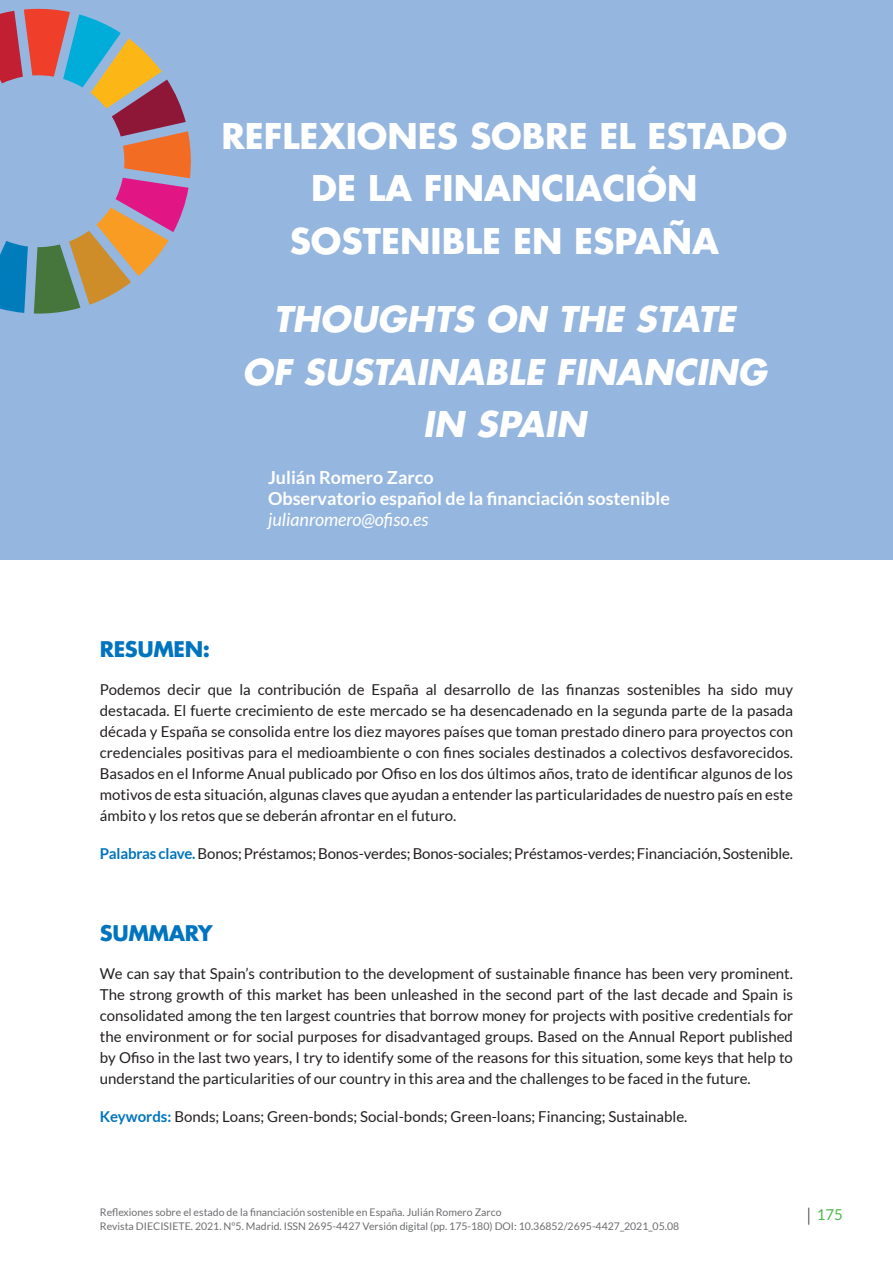
<style>
.page{position:relative;width:893px;height:1263px;background:#fff}
.page>*{position:absolute;margin:0;border:0;box-sizing:border-box;transform-origin:0 0}
.t1{font:700 34.5px/52.5px "Futura Std";color:#fff;text-align:center}
.t2{font:italic 700 34.5px/52.5px "Futura Std";color:#fff;text-align:center}
.t3{font:700 21px "Futura Std";letter-spacing:-.02em;color:#0074be}
.t4{font:700 18px/21px "Lato";color:#fff}
.t5{font:italic 18px "Lato";color:#fff}
.t6{font:15px/21px "Lato";color:#231f20;text-align:justify}
.t7{font:15px "Lato";color:#4cb848}
.t8{font:10.5px "Lato";color:#6c6d70}
.s1{font-weight:700;color:#0074be}
</style>
<div class="page">
<svg style="left:808px;top:1208px;width:1px;height:17px"></svg>
<div style="left:0;top:0;width:893px;height:560px;background:#95b6df"></div>
<svg style="left:0;top:9px;width:191px;height:305px"></svg>
<h1 class="t1" style="left:221px;top:109px;width:568px">REFLEXIONES SOBRE EL ESTADO<br>DE LA FINANCIACIÓN<br>SOSTENIBLE EN ESPAÑA</h1>
<h1 class="t2" style="left:242px;top:293px;width:526px">THOUGHTS ON THE STATE<br>OF SUSTAINABLE FINANCING<br>IN SPAIN</h1>
<p class="t4" style="left:268px;top:466px;width:403px">Julián Romero Zarco<br>Observatorio español de la financiación sostenible</p>
<p class="t5" style="left:268px;top:509px;width:162px">julianromero@ofiso.es</p>
<h2 class="t3" style="left:100px;top:635px;width:112px">RESUMEN:</h2>
<p class="t6" style="left:100px;top:679px;width:695px">Podemos decir que la contribución de España al desarrollo de las finanzas sostenibles ha sido muy destacada. El fuerte crecimiento de este mercado se ha desencadenado en la segunda parte de la pasada década y España se consolida entre los diez mayores países que toman prestado dinero para proyectos con credenciales positivas para el medioambiente o con fines sociales destinados a colectivos desfavorecidos.<br>Basados en el Informe Anual publicado por Ofiso en los dos últimos años, trato de identificar algunos de los motivos de esta situación, algunas claves que ayudan a entender las particularidades de nuestro país en este ámbito y los retos que se deberán afrontar en el futuro.</p>
<p class="t6" style="left:100px;top:843px;width:695px"><span class="s1">Palabras clave.</span> Bonos; Préstamos; Bonos-verdes; Bonos-sociales; Préstamos-verdes; Financiación, Sostenible.</p>
<h2 class="t3" style="left:100px;top:919px;width:114px">SUMMARY</h2>
<p class="t6" style="left:100px;top:963px;width:695px">We can say that Spain’s contribution to the development of sustainable finance has been very prominent.<br>The strong growth of this market has been unleashed in the second part of the last decade and Spain is consolidated among the ten largest countries that borrow money for projects with positive credentials for the environment or for social purposes for disadvantaged groups. Based on the Annual Report published by Ofiso in the last two years, I try to identify some of the reasons for this situation, some keys that help to understand the particularities of our country in this area and the challenges to be faced in the future.</p>
<p class="t6" style="left:100px;top:1106px;width:589px"><span class="s1">Keywords:</span> Bonds; Loans; Green-bonds; Social-bonds; Green-loans; Financing; Sustainable.</p>
<p class="t8" style="left:100px;top:1206px;width:403px">Reflexiones sobre el estado de la financiación sostenible en España. Julián Romero Zarco</p>
<p class="t7" style="left:817px;top:1206px;width:28px">175</p>
<p class="t8" style="left:100px;top:1220px;width:581px">Revista DIECISIETE. 2021. Nº5. Madrid. ISSN 2695-4427 Versión digital (pp. 175-180) DOI: 10.36852/2695-4427_2021_05.08</p>
</div>
